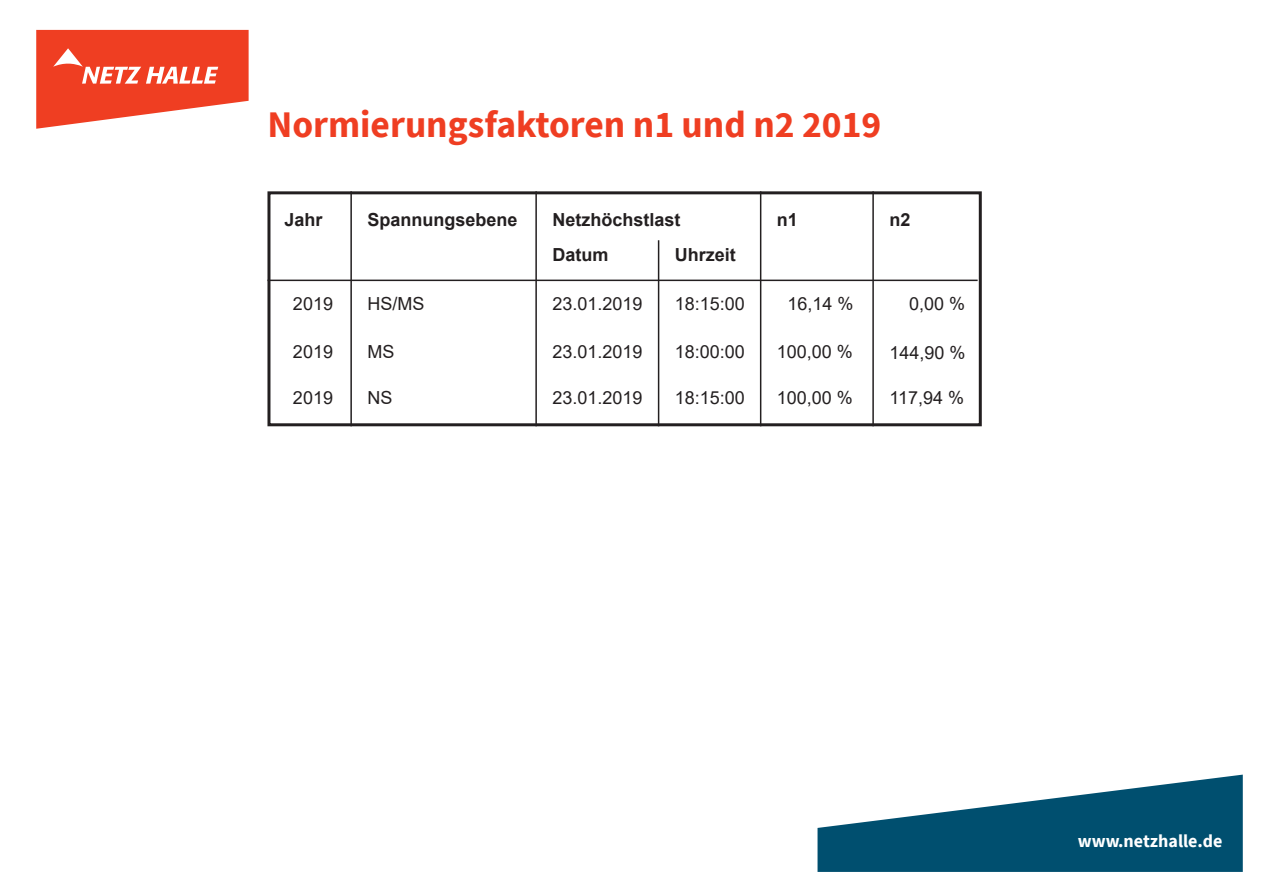
<style>
.page{position:relative;width:1263px;height:893px;background:#fff}
.page>*{position:absolute;margin:0;border:0;box-sizing:border-box;transform-origin:0 0}
.t1{font:700 37.5px "Source Sans Pro";color:#ef3e22}
.t2{font:18px "Arial";color:#231f20}
.t3{font:700 18px "Arial";color:#231f20}
.t4{font:700 18px "Source Sans Pro";color:#fff}
</style>
<div class="page">
<svg style="left:36px;top:30px;width:213px;height:99px"></svg>
<svg style="left:817px;top:775px;width:426px;height:97px"></svg>
<div style="left:267px;top:191px;width:715px;height:235px;border:3px solid #231f20"></div>
<hr style="left:350px;top:191px;width:2px;height:235px;background:#231f20">
<hr style="left:535px;top:191px;width:2px;height:235px;background:#231f20">
<hr style="left:658px;top:240px;width:1px;height:186px;background:#231f20">
<hr style="left:760px;top:191px;width:1px;height:235px;background:#231f20">
<hr style="left:872px;top:191px;width:2px;height:235px;background:#231f20">
<hr style="left:267px;top:280px;width:711px;height:1px;background:#231f20">
<p class="t1" style="left:267px;top:99px;width:615px">Normierungsfaktoren n1 und n2 2019</p>
<p class="t3" style="left:284px;top:207px;width:40px">Jahr</p>
<p class="t3" style="left:367px;top:207px;width:152px">Spannungsebene</p>
<p class="t3" style="left:552px;top:207px;width:130px">Netzhöchstlast</p>
<p class="t3" style="left:777px;top:207px;width:23px">n1</p>
<p class="t3" style="left:889px;top:207px;width:23px">n2</p>
<p class="t2" style="left:293px;top:291px;width:42px">2019</p>
<p class="t2" style="left:293px;top:339px;width:42px">2019</p>
<p class="t2" style="left:293px;top:386px;width:42px">2019</p>
<p class="t2" style="left:367px;top:291px;width:59px">HS/MS</p>
<p class="t2" style="left:367px;top:339px;width:29px">MS</p>
<p class="t2" style="left:367px;top:386px;width:27px">NS</p>
<p class="t3" style="left:552px;top:242px;width:57px">Datum</p>
<p class="t3" style="left:675px;top:242px;width:63px">Uhrzeit</p>
<p class="t2" style="left:552px;top:291px;width:92px">23.01.2019</p>
<p class="t2" style="left:552px;top:339px;width:92px">23.01.2019</p>
<p class="t2" style="left:552px;top:386px;width:92px">23.01.2019</p>
<p class="t2" style="left:675px;top:291px;width:72px">18:15:00</p>
<p class="t2" style="left:675px;top:339px;width:72px">18:00:00</p>
<p class="t2" style="left:675px;top:386px;width:72px">18:15:00</p>
<p class="t2" style="left:787px;top:291px;width:68px">16,14 %</p>
<p class="t2" style="left:777px;top:339px;width:78px">100,00 %</p>
<p class="t2" style="left:777px;top:386px;width:78px">100,00 %</p>
<p class="t2" style="left:909px;top:291px;width:58px">0,00 %</p>
<p class="t2" style="left:889px;top:340px;width:78px">144,90 %</p>
<p class="t2" style="left:889px;top:386px;width:76px">117,94 %</p>
<p class="t4" style="left:1078px;top:829px;width:146px">www.netzhalle.de</p>
</div>
